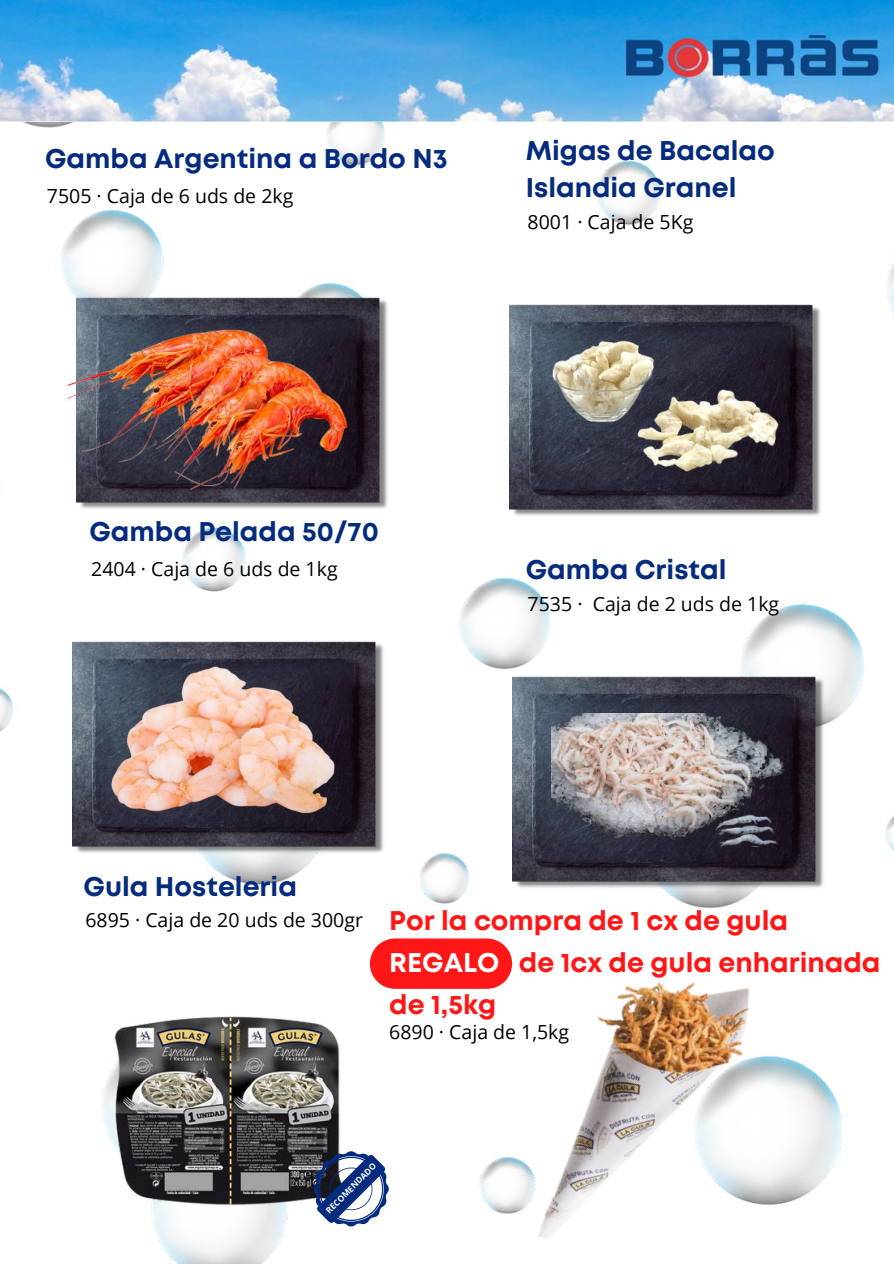
<style>
.page{position:relative;width:894px;height:1264px;background:#fff}
.page>*{position:absolute;margin:0;border:0;box-sizing:border-box;transform-origin:0 0}
.t1{font:700 27px/37.2px "Mont";color:#052b7e}
.t2{font:700 27px/41.7px "Mont";color:#ff1616}
.t3{font:19.5px "Open Sans";color:#000}
.t4{font:700 8.4px "Open Sans";color:#fff}
.s1{color:#fff}
</style>
<div class="page">
<img style="left:0;top:122px;width:893px;height:1141px">
<img style="left:0;top:0;width:893px;height:122px">
<img style="left:77px;top:296px;width:312px;height:215px">
<img style="left:58px;top:326px;width:300px;height:163px">
<img style="left:509px;top:304px;width:313px;height:215px">
<img style="left:550px;top:337px;width:236px;height:146px">
<img style="left:73px;top:640px;width:313px;height:215px">
<img style="left:101px;top:663px;width:245px;height:156px">
<img style="left:512px;top:675px;width:312px;height:202px">
<img style="left:551px;top:714px;width:234px;height:132px">
<img style="left:83px;top:1001px;width:291px;height:226px">
<img style="left:413px;top:877px;width:428px;height:386px">
<svg style="left:313px;top:1150px;width:76px;height:76px"></svg>
<svg style="left:370px;top:938px;width:142px;height:50px;background:#ff2828"></svg>
<h1 class="t1" style="left:45px;top:142px;width:404px">Gamba Argentina a Bordo N3</h1>
<p class="t3" style="left:47px;top:182px;width:248px">7505 · Caja de 6 uds de 2kg</p>
<h1 class="t1" style="left:525px;top:133px;width:250px">Migas de Bacalao<br>Islandia Granel</h1>
<p class="t3" style="left:527px;top:209px;width:167px">8001 · Caja de 5Kg</p>
<h1 class="t1" style="left:89px;top:515px;width:291px">Gamba Pelada 50/70</h1>
<p class="t3" style="left:91px;top:555px;width:248px">2404 · Caja de 6 uds de 1kg</p>
<h1 class="t1" style="left:525px;top:553px;width:202px">Gamba Cristal</h1>
<p class="t3" style="left:527px;top:590px;width:253px">7535 · Caja de 2 uds de 1kg</p>
<h1 class="t1" style="left:83px;top:870px;width:215px">Gula Hosteleria</h1>
<p class="t3" style="left:85px;top:906px;width:279px">6895 · Caja de 20 uds de 300gr</p>
<h1 class="t2" style="left:389px;top:902px;width:492px">Por la compra de 1 cx de gula<br><span class="s1">REGALO</span> de 1cx de gula enharinada de 1,5kg</h1>
<p class="t3" style="left:389px;top:1018px;width:181px">6890 · Caja de 1,5kg</p>
<p class="t4" style="left:323px;top:1207px;width:69px;rotate:-45deg">RECOMENDADO</p>
</div>
